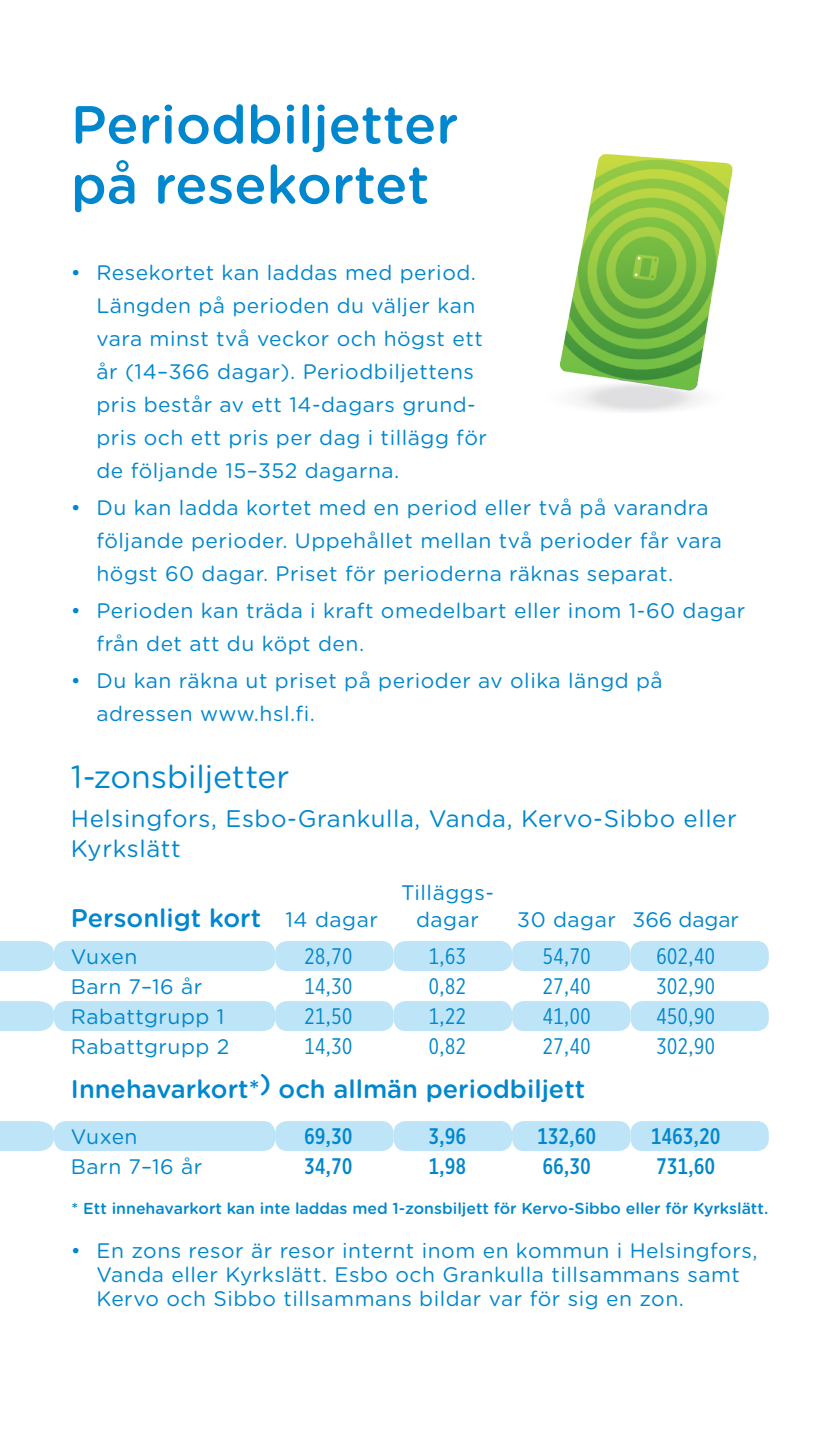
<style>
.page{position:relative;width:826px;height:1431px;background:#fff}
.page>*{position:absolute;margin:0;border:0;box-sizing:border-box;transform-origin:0 0}
.t1{font:500 53.4px/60px "Gotham Rounded";color:#0087cd}
.t2{font:31.8px "Gotham Rounded";color:#0087cd}
.t3{font:500 25.5px "Gotham Rounded";color:#0087cd}
.t4{font:24px/30px "Gotham Rounded";letter-spacing:.025em;color:#0087cd}
.t5{font:22.5px "Gotham X Narrow";letter-spacing:.025em;color:#0087cd}
.t6{font:500 22.5px "Gotham X Narrow";letter-spacing:.025em;color:#0087cd}
.t7{font:21px/33px "Gotham Rounded";letter-spacing:.025em;color:#0087cd}
.t8{font:21px "Gotham Rounded";letter-spacing:-.005em;color:#0087cd}
.t9{font:500 15.9px "Gotham Rounded";color:#0087cd}
.s1{font-weight:400;font-size:21px}
</style>
<div class="page">
<img style="left:559px;top:154px;width:174px;height:258px">
<div style="left:275px;top:941px;width:118px;height:30px;background:#bee4f8;border-radius:12px"></div>
<div style="left:275px;top:1001px;width:118px;height:30px;background:#bee4f8;border-radius:12px"></div>
<div style="left:275px;top:1121px;width:118px;height:30px;background:#bee4f8;border-radius:12px"></div>
<div style="left:393px;top:941px;width:119px;height:30px;background:#bee4f8;border-radius:12px"></div>
<div style="left:393px;top:1001px;width:119px;height:30px;background:#bee4f8;border-radius:12px"></div>
<div style="left:393px;top:1121px;width:119px;height:30px;background:#bee4f8;border-radius:12px"></div>
<div style="left:512px;top:941px;width:118px;height:30px;background:#bee4f8;border-radius:12px"></div>
<div style="left:512px;top:1001px;width:118px;height:30px;background:#bee4f8;border-radius:12px"></div>
<div style="left:512px;top:1121px;width:118px;height:30px;background:#bee4f8;border-radius:12px"></div>
<div style="left:630px;top:941px;width:138px;height:30px;background:#bee4f8;border-radius:12px"></div>
<div style="left:630px;top:1001px;width:138px;height:30px;background:#bee4f8;border-radius:12px"></div>
<div style="left:630px;top:1121px;width:138px;height:30px;background:#bee4f8;border-radius:12px"></div>
<div style="left:54px;top:941px;width:221px;height:30px;background:#bee4f8;border-radius:12px"></div>
<div style="left:54px;top:1001px;width:221px;height:30px;background:#bee4f8;border-radius:12px"></div>
<div style="left:54px;top:1121px;width:221px;height:30px;background:#bee4f8;border-radius:12px"></div>
<div style="left:0;top:941px;width:54px;height:30px;background:#bee4f8"></div>
<div style="left:0;top:1001px;width:54px;height:30px;background:#bee4f8"></div>
<div style="left:0;top:1121px;width:54px;height:30px;background:#bee4f8"></div>
<h1 class="t1" style="left:71px;top:92px;width:389px">Periodbiljetter på resekortet</h1>
<p class="t7" style="left:96px;top:255px;width:392px;text-indent:-26px">• Resekortet kan laddas med period.<br>Längden på perioden du väljer kan vara minst två veckor och högst ett år (14–366 dagar). Periodbiljettens pris består av ett 14-dagars grund&shy;pris och ett pris per dag i tillägg för de följande 15–352 dagarna.</p>
<p class="t7" style="left:96px;top:490px;width:627px;text-indent:-26px">• Du kan ladda kortet med en period eller två på varandra följande perioder. Uppehållet mellan två perioder får vara högst 60 dagar. Priset för perioderna räknas separat.</p>
<p class="t7" style="left:96px;top:593px;width:650px;text-indent:-26px">• Perioden kan träda i kraft omedelbart eller inom 1-60 dagar från det att du köpt den.</p>
<p class="t7" style="left:96px;top:663px;width:567px;text-indent:-26px">• Du kan räkna ut priset på perioder av olika längd på adressen www.hsl.fi.</p>
<h2 class="t2" style="left:71px;top:755px;width:220px">1-zonsbiljetter</h2>
<p class="t4" style="left:71px;top:803px;width:667px">Helsingfors, Esbo-Grankulla, Vanda, Kervo-Sibbo eller<br>Kyrkslätt</p>
<p class="t3" style="left:71px;top:899px;width:308px">Personligt kort <span class="s1">14 dagar</span></p>
<p class="t7" style="left:401px;top:878px;width:94px;line-height:27px;text-align:center">Tilläggs&shy;dagar</p>
<p class="t8" style="left:517px;top:905px;width:223px">30 dagar 366 dagar</p>
<p class="t7" style="left:71px;top:939px;width:68px">Vuxen</p>
<p class="t5" style="left:304px;top:943px;width:49px">28,70</p>
<p class="t5" style="left:429px;top:943px;width:39px">1,63</p>
<p class="t5" style="left:542px;top:943px;width:49px">54,70</p>
<p class="t5" style="left:656px;top:943px;width:60px">602,40</p>
<p class="t7" style="left:71px;top:969px;width:133px">Barn 7–16 år</p>
<p class="t5" style="left:304px;top:973px;width:49px">14,30</p>
<p class="t5" style="left:429px;top:973px;width:39px">0,82</p>
<p class="t5" style="left:542px;top:973px;width:49px">27,40</p>
<p class="t5" style="left:656px;top:973px;width:60px">302,90</p>
<p class="t7" style="left:71px;top:999px;width:155px">Rabattgrupp 1</p>
<p class="t5" style="left:304px;top:1003px;width:49px">21,50</p>
<p class="t5" style="left:429px;top:1003px;width:39px">1,22</p>
<p class="t5" style="left:542px;top:1003px;width:49px">41,00</p>
<p class="t5" style="left:656px;top:1003px;width:60px">450,90</p>
<p class="t7" style="left:71px;top:1029px;width:160px">Rabattgrupp 2</p>
<p class="t5" style="left:304px;top:1033px;width:49px">14,30</p>
<p class="t5" style="left:429px;top:1033px;width:39px">0,82</p>
<p class="t5" style="left:542px;top:1033px;width:49px">27,40</p>
<p class="t5" style="left:656px;top:1033px;width:60px">302,90</p>
<p class="t3" style="left:71px;top:1071px;width:516px">Innehavarkort*) och allmän periodbiljett</p>
<p class="t7" style="left:71px;top:1119px;width:68px">Vuxen</p>
<p class="t6" style="left:304px;top:1123px;width:49px">69,30</p>
<p class="t6" style="left:429px;top:1123px;width:39px">3,96</p>
<p class="t6" style="left:537px;top:1123px;width:60px">132,60</p>
<p class="t6" style="left:651px;top:1123px;width:71px">1463,20</p>
<p class="t7" style="left:71px;top:1149px;width:133px">Barn 7–16 år</p>
<p class="t6" style="left:304px;top:1153px;width:49px">34,70</p>
<p class="t6" style="left:429px;top:1153px;width:39px">1,98</p>
<p class="t6" style="left:542px;top:1153px;width:49px">66,30</p>
<p class="t6" style="left:656px;top:1153px;width:60px">731,60</p>
<p class="t9" style="left:72px;top:1197px;width:698px">* Ett innehavarkort kan inte laddas med 1-zonsbiljett för Kervo-Sibbo eller för Kyrkslätt.</p>
<p class="t7" style="left:96px;top:1237px;width:662px;line-height:24px;text-indent:-26px">• En zons resor är resor internt inom en kommun i Helsingfors,<br>Vanda eller Kyrkslätt. Esbo och Grankulla tillsammans samt<br>Kervo och Sibbo tillsammans bildar var för sig en zon.</p>
</div>
